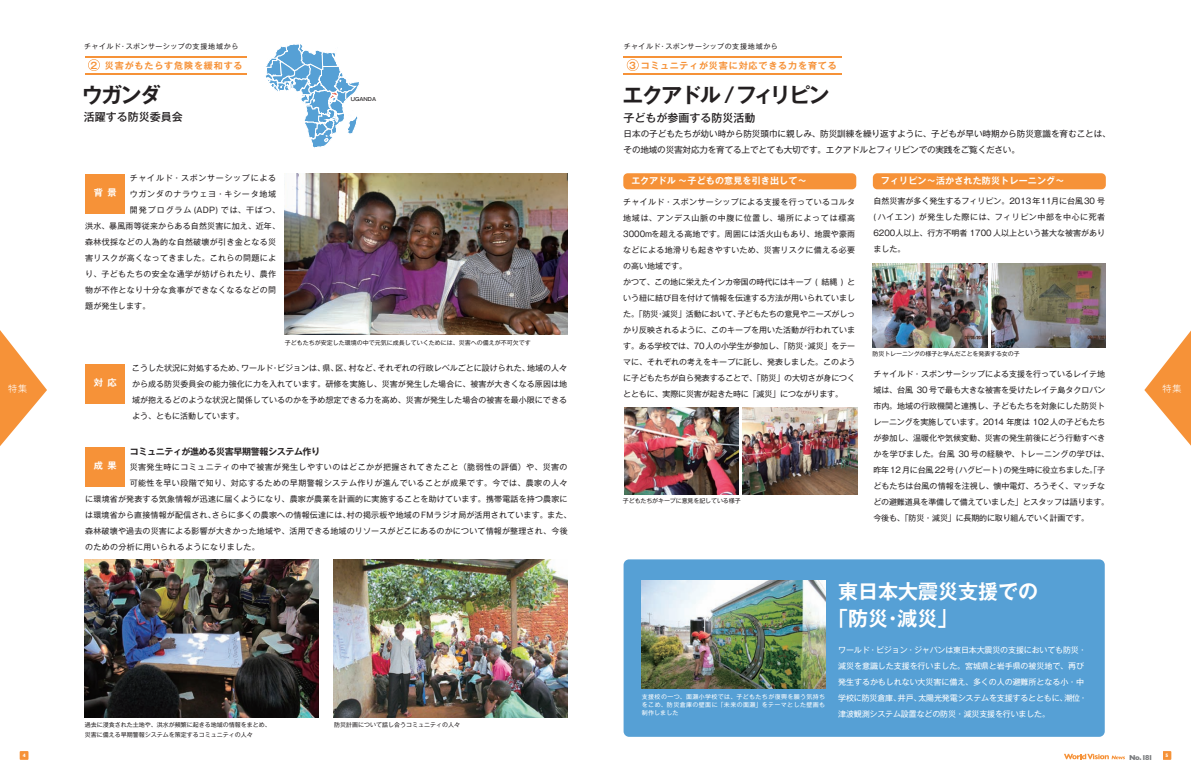
<style>
.page{position:relative;width:1191px;height:780px;background:#fff}
.page>*{position:absolute;margin:0;border:0;box-sizing:border-box;transform-origin:0 0}
.t1{font:700 21px "Gothic MB101 Pr 5 De";letter-spacing:-.08em;color:#231f20}
.t2{font:700 20px/27.5px "Gothic MB101 Pr 5 De";color:#fff}
.t3{font:500 11px "Gothic MB101 Pr 5";color:#231f20}
.t4{font:700 9.2px "Gothic MB101 Pr 5 De";color:#fff}
.t5{font:700 9px "Gothic MB101 Pr 5 De";letter-spacing:.02em;color:#fff}
.t6{font:700 9px "Gothic MB101 Pr 5 De";letter-spacing:.1em;color:#f69238}
.t7{font:700 9px "Gothic MB101 Pr 5 De";letter-spacing:-.04em;color:#231f20}
.t8{font:300 9px "Gothic MB101 Pro";color:#fff}
.t9{font:8.6px/15.5px "Gothic MB101 Pr 5";letter-spacing:-.005em;color:#231f20}
.t10{font:8px/16px "Gothic MB101 Pr 5";color:#231f20}
.t11{font:8px/16px "Gothic MB101 Pr 5";letter-spacing:.02em;color:#231f20;text-align:justify}
.t12{font:8px/16px "Gothic MB101 Pr 5";letter-spacing:-.02em;color:#fff}
.t13{font:8px "Gothic MB101 Pr 5";letter-spacing:.04em;color:#231f20}
.t14{font:8px "Gothic MB101 Pr 5";letter-spacing:.055em;color:#231f20}
.t15{font:8px "Gothic MB101 Pr 5";letter-spacing:.09em;color:#231f20}
.t16{font:8px "Gothic MB101 Pr 5";letter-spacing:.12em;color:#231f20}
.t17{font:700 7.3px "Gill Sans";color:#787a7d}
.t18{font:7px "Gothic MB101 Pr 5";letter-spacing:.06em;color:#231f20}
.t19{font:6px/10.1px "Gothic MB101 Pr 5";color:#231f20}
.t20{font:6px/8px "Gothic MB101 Pr 5";letter-spacing:.065em;color:#fff;text-align:justify}
.t21{font:6px "Gothic MB101 Pr 5";letter-spacing:-.02em;color:#231f20}
.t22{font:500 5px "Gothic MB101 Pr 5";color:#231f20}
.t23{font:700 5px "Gill Sans";color:#fff}
</style>
<div class="page">
<div style="left:20px;top:751px;width:8px;height:8px;background:#f69238"></div>
<div style="left:1162px;top:751px;width:9px;height:8px;background:#f69238"></div>
<svg style="left:1064px;top:753px;width:61px;height:6px"></svg>
<div style="left:85px;top:174px;width:40px;height:39px;background:#f69238"></div>
<div style="left:85px;top:364px;width:40px;height:40px;background:#f69238"></div>
<div style="left:85px;top:447px;width:40px;height:40px;background:#f69238"></div>
<hr style="left:85px;top:56px;width:161px;height:1px;background:#f69238">
<hr style="left:85px;top:73px;width:161px;height:2px;background:#f69238">
<hr style="left:623px;top:56px;width:218px;height:1px;background:#f69238">
<hr style="left:623px;top:73px;width:218px;height:2px;background:#f69238">
<img style="left:284px;top:173px;width:283px;height:161px">
<svg style="left:266px;top:44px;width:93px;height:104px"></svg>
<img style="left:84px;top:559px;width:234px;height:158px">
<img style="left:333px;top:559px;width:234px;height:158px">
<img style="left:624px;top:407px;width:115px;height:87px">
<img style="left:742px;top:407px;width:115px;height:87px">
<img style="left:991px;top:264px;width:114px;height:83px">
<img style="left:872px;top:263px;width:115px;height:84px">
<div style="left:623px;top:559px;width:481px;height:177px;background:#56a0d5;border-radius:6px"></div>
<img style="left:642px;top:581px;width:183px;height:107px">
<svg style="left:0;top:330px;width:47px;height:116px"></svg>
<svg style="left:1144px;top:330px;width:47px;height:116px"></svg>
<div style="left:623px;top:173px;width:233px;height:16px;background:#f69238;border-radius:4px"></div>
<div style="left:873px;top:173px;width:232px;height:16px;background:#f69238;border-radius:4px"></div>
<svg style="left:88px;top:59px;width:12px;height:12px"></svg>
<svg style="left:627px;top:59px;width:11px;height:12px"></svg>
<p class="t18" style="left:84px;top:41px;width:156px">チャイルド・スポンサーシップの支援地域から</p>
<p class="t18" style="left:624px;top:41px;width:156px">チャイルド・スポンサーシップの支援地域から</p>
<p class="t6" style="left:90px;top:58px;width:154px">2　災害がもたらす危険を緩和する</p>
<p class="t6" style="left:629px;top:58px;width:209px">3 コミュニティが災害に対応できる力を育てる</p>
<h1 class="t1" style="left:82px;top:78px;width:80px">ウガンダ</h1>
<h3 class="t3" style="left:84px;top:108px;width:100px">活躍する防災委員会</h3>
<p class="t22" style="left:351px;top:95px;width:27px">UGANDA</p>
<h1 class="t1" style="left:622px;top:78px;width:209px">エクアドル /フィリピン</h1>
<h3 class="t3" style="left:623px;top:108px;width:133px">子どもが参画する防災活動</h3>
<p class="t9" style="left:623px;top:125px;width:489px">日本の子どもたちが幼い時から防災頭巾に親しみ、防災訓練を繰り返すように、子どもが早い時期から防災意識を育むことは、その地域の災害対応力を育てる上でとても大切です。エクアドルとフィリピンでの実践をご覧ください。</p>
<p class="t15" style="left:130px;top:172px;width:148px">チャイルド・スポンサーシップによる</p>
<p class="t15" style="left:130px;top:188px;width:148px">ウガンダのナラウェヨ・キシータ地域</p>
<p class="t16" style="left:130px;top:204px;width:152px">開発プログラム (ADP) では、干ばつ、</p>
<p class="t11" style="left:85px;top:217px;width:196px">洪水、暴風雨等従来からある自然災害に加え、近年、</p>
<p class="t13" style="left:85px;top:236px;width:192px">森林伐採などの人為的な自然破壊が引き金となる災</p>
<p class="t13" style="left:85px;top:252px;width:192px">害リスクが高くなってきました。これらの問題によ</p>
<p class="t13" style="left:85px;top:268px;width:192px">り、子どもたちの安全な通学が妨げられたり、農作</p>
<p class="t13" style="left:85px;top:284px;width:192px">物が不作となり十分な食事ができなくなるなどの問</p>
<p class="t11" style="left:85px;top:297px;width:67px">題が発生します。</p>
<p class="t5" style="left:631px;top:173px;width:177px">エクアドル ～子どもの意見を引き出して～</p>
<p class="t5" style="left:881px;top:173px;width:185px">フィリピン～活かされた防災トレーニング～</p>
<p class="t4" style="left:94px;top:184px;width:24px">背　景</p>
<p class="t10" style="left:623px;top:193px;width:233px">チャイルド・スポンサーシップによる支援を行っているコルタ地域は、アンデス山脈の中腹に位置し、場所によっては標高<br>3000mを超える高地です。周囲には活火山もあり、地震や豪雨などによる地滑りも起きやすいため、災害リスクに備える必要の高い地域です。<br>かつて、この地に栄えたインカ帝国の時代にはキープ ( 結縄 ) という紐に結び目を付けて情報を伝達する方法が用いられていました。「防災・減災」活動において、子どもたちの意見やニーズがしっかり反映されるように、このキープを用いた活動が行われています。ある学校では、70人の小学生が参加し、「防災・減災」をテーマに、それぞれの考えをキープに託し、発表しました。このように子どもたちが自ら発表することで、「防災」の大切さが身につくとともに、実際に災害が起きた時に「減災」につながります。</p>
<p class="t11" style="left:873px;top:192px;width:233px">自然災害が多く発生するフィリピン。2013年11月に台風30 号( ハイエン) が発生した際には、フィリピン中部を中心に死者6200人以上、行方不明者 1700 人以上という甚大な被害がありました。</p>
<p class="t19" style="left:285px;top:337px;width:248px">子どもたちが安定した環境の中で元気に成長していくためには、災害への備えが不可欠です</p>
<p class="t21" style="left:872px;top:349px;width:149px">防災トレーニングの様子と学んだことを発表する女の子</p>
<p class="t11" style="left:132px;top:359px;width:437px">こうした状況に対処するため、ワールド・ビジョンは、県、区、村など、それぞれの行政レベルごとに設けられた、地域の人々から成る防災委員会の能力強化に力を入れています。研修を実施し、災害が発生した場合に、被害が大きくなる原因は地域が抱えるどのような状況と関係しているのかを予め想定できる力を高め、災害が発生した場合の被害を最小限にできるよう、ともに活動しています。</p>
<p class="t10" style="left:873px;top:365px;width:237px">チャイルド・スポンサーシップによる支援を行っているレイテ地域は、台風 30 号で最も大きな被害を受けたレイテ島タクロバン市内。地域の行政機関と連携し、子どもたちを対象にした防災トレーニングを実施しています。2014 年度は 102 人の子どもたちが参加し、温暖化や気候変動、災害の発生前後にどう行動すべきかを学びました。台風 30 号の経験や、トレーニングの学びは、昨年12月に台風22号(ハグピート)の発生時に役立ちました。「子どもたちは台風の情報を注視し、懐中電灯、ろうそく、マッチなどの避難道具を準備して備えていました」とスタッフは語ります。今後も、「防災・減災」に長期的に取り組んでいく計画です。</p>
<p class="t4" style="left:94px;top:375px;width:24px">対　応</p>
<p class="t8" style="left:8px;top:381px;width:21px">特集</p>
<p class="t8" style="left:1162px;top:381px;width:21px">特集</p>
<p class="t7" style="left:130px;top:444px;width:192px">コミュニティが進める災害早期警報システム作り</p>
<p class="t14" style="left:130px;top:460px;width:439px">災害発生時にコミュニティの中で被害が発生しやすいのはどこかが把握されてきたこと（脆弱性の評価）や、災害の</p>
<p class="t14" style="left:130px;top:476px;width:439px">可能性を早い段階で知り、対応するための早期警報システム作りが進んでいることが成果です。今では、農家の人々</p>
<p class="t11" style="left:85px;top:490px;width:484px">に環境省が発表する気象情報が迅速に届くようになり、農家が農業を計画的に実施することを助けています。携帯電話を持つ農家に</p>
<p class="t11" style="left:85px;top:506px;width:488px">は環境省から直接情報が配信され、さらに多くの農家への情報伝達には、村の掲示板や地域のFMラジオ局が活用されています。また、</p>
<p class="t11" style="left:85px;top:522px;width:484px">森林破壊や過去の災害による影響が大きかった地域や、活用できる地域のリソースがどこにあるのかについて情報が整理され、今後</p>
<p class="t13" style="left:85px;top:540px;width:176px">のための分析に用いられるようになりました。</p>
<p class="t4" style="left:94px;top:458px;width:24px">成　果</p>
<p class="t21" style="left:623px;top:495px;width:119px">子どもたちがキープに意見を記している様子</p>
<p class="t19" style="left:85px;top:718px;width:188px">過去に浸食された土地や、洪水が頻繁に起きる地域の情報をまとめ、災害に備える早期警報システムを策定するコミュニティの人々</p>
<p class="t19" style="left:334px;top:718px;width:127px">防災計画について話し合うコミュニティの人々</p>
<p class="t20" style="left:642px;top:692px;width:185px">支援校の一つ、面瀬小学校では、子どもたちが復興を願う気持ちをこめ、防災倉庫の壁面に「未来の面瀬」をテーマとした壁画も制作しました</p>
<h2 class="t2" style="left:828px;top:575px;width:211px;text-indent:10px">東日本大震災支援での「防災・減災」</h2>
<p class="t12" style="left:838px;top:641px;width:250px">ワールド・ビジョン・ジャパンは東日本大震災の支援においても防災・減災を意識した支援を行いました。宮城県と岩手県の被災地で、再び発生するかもしれない大災害に備え、多くの人の避難所となる小・中学校に防災倉庫、井戸、太陽光発電システムを支援するとともに、潮位・津波観測システム設置などの防災・減災支援を行いました。</p>
<p class="t23" style="left:23px;top:752px;width:4px">4</p>
<p class="t17" style="left:1129px;top:753px;width:25px">No.181</p>
<p class="t23" style="left:1165px;top:752px;width:4px">5</p>
</div>
